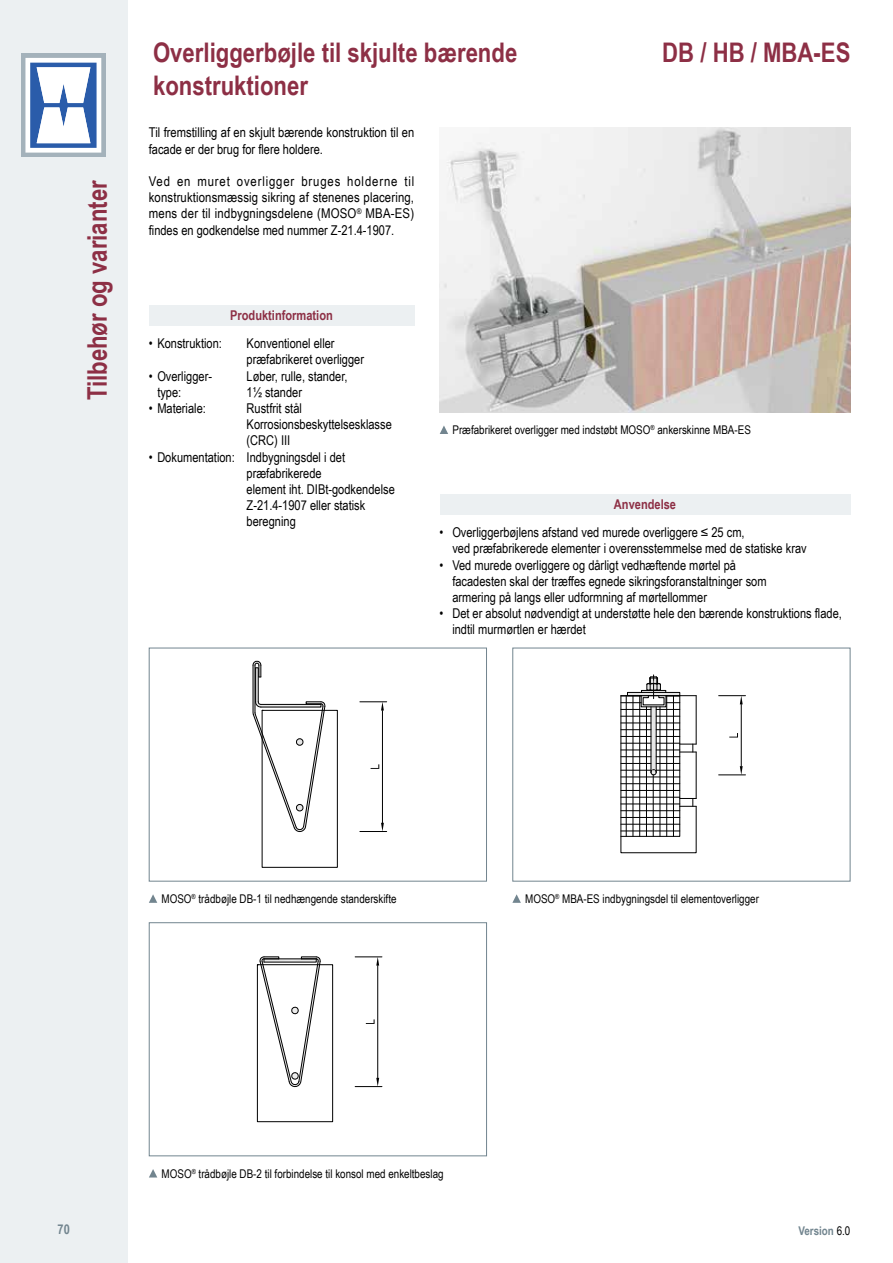
<style>
.page{position:relative;width:893px;height:1263px;background:#fff}
.page>*{position:absolute;margin:0;border:0;box-sizing:border-box;transform-origin:0 0}
.t1{font:700 27px/32.4px "Arial Narrow";color:#8d2f45}
.t2{font:13.5px/16.2px "Arial Narrow";color:#000}
.t3{font:700 13.5px "Arial Narrow";color:#8d2f45}
.t4{font:700 13.5px "Arial Narrow";color:#72858f}
.t5{font:12px "Arial Narrow";color:#000}
.t6{font:700 12px "Arial Narrow";color:#72858f}
.s1{font-weight:400;color:#000}
</style>
<div class="page">
<div style="left:0;top:0;width:128px;height:1263px;background:#ecf0f2"></div>
<div style="left:21px;top:53px;width:84px;height:103px;background:#a4b2bb"></div>
<svg style="left:25px;top:58px;width:76px;height:95px"></svg>
<img style="left:440px;top:128px;width:410px;height:284px">
<div style="left:149px;top:648px;width:338px;height:233px;border:1px solid #72858f"></div>
<svg style="left:440px;top:425px;width:8px;height:9px"></svg>
<svg style="left:149px;top:894px;width:8px;height:9px"></svg>
<div style="left:149px;top:305px;width:265px;height:21px;background:#ecf0f2"></div>
<div style="left:440px;top:494px;width:410px;height:21px;background:#ecf0f2"></div>
<svg style="left:512px;top:894px;width:9px;height:9px"></svg>
<svg style="left:149px;top:1169px;width:8px;height:8px"></svg>
<div style="left:149px;top:922px;width:338px;height:234px;border:1px solid #72858f"></div>
<div style="left:262px;top:710px;width:76px;height:158px;border:1px solid #000"></div>
<svg style="left:252px;top:660px;width:74px;height:173px"></svg>
<hr style="left:382px;top:710px;width:1px;height:113px;background:#000">
<svg style="left:360px;top:701px;width:27px;height:9px"></svg>
<svg style="left:360px;top:823px;width:27px;height:9px"></svg>
<svg style="left:371px;top:764px;width:8px;height:5px"></svg>
<svg style="left:620px;top:675px;width:77px;height:178px"></svg>
<hr style="left:741px;top:704px;width:1px;height:62px;background:#000">
<svg style="left:719px;top:695px;width:26px;height:9px"></svg>
<svg style="left:719px;top:766px;width:26px;height:10px"></svg>
<svg style="left:729px;top:733px;width:9px;height:4px"></svg>
<div style="left:257px;top:964px;width:76px;height:158px;border:1px solid #000"></div>
<svg style="left:257px;top:956px;width:64px;height:132px"></svg>
<hr style="left:377px;top:965px;width:1px;height:113px;background:#000">
<svg style="left:355px;top:956px;width:27px;height:9px"></svg>
<svg style="left:355px;top:1078px;width:27px;height:9px"></svg>
<svg style="left:366px;top:1019px;width:9px;height:5px"></svg>
<h1 class="t1" style="left:80px;top:400px;width:222px;rotate:-90deg">Tilbehør og varianter</h1>
<h1 class="t1" style="left:153px;top:35px;width:366px">Overliggerbøjle til skjulte bærende konstruktioner</h1>
<p class="t2" style="left:149px;top:124px;width:267px">Til fremstilling af en skjult bærende konstruktion til en facade er der brug for flere holdere.</p>
<p class="t2" style="left:149px;top:173px;width:267px;text-align:justify">Ved en muret overligger bruges holderne til konstruktionsmæssig sikring af stenenes placering, mens der til indbygningsdelene (MOSO<sup>®</sup> MBA-ES) findes en godkendelse med nummer Z-21.4-1907.</p>
<p class="t3" style="left:230px;top:305px;width:104px">Produktinformation</p>
<h1 class="t1" style="left:662px;top:35px;width:190px">DB / HB / MBA-ES</h1>
<p class="t2" style="left:149px;top:335px;width:75px">• Konstruktion:</p>
<p class="t2" style="left:247px;top:335px;width:119px">Konventionel eller præfabrikeret overligger</p>
<p class="t2" style="left:149px;top:367px;width:65px">• Overligger-</p>
<p class="t2" style="left:247px;top:367px;width:102px">Løber, rulle, stander,</p>
<p class="t2" style="left:157px;top:383px;width:26px">type:</p>
<p class="t2" style="left:247px;top:383px;width:57px">1½ stander</p>
<p class="t2" style="left:149px;top:400px;width:59px">• Materiale:</p>
<p class="t2" style="left:247px;top:400px;width:147px">Rustfrit stål<br>Korrosionsbeskyttelsesklasse (CRC) III</p>
<p class="t2" style="left:247px;top:448px;width:150px;text-indent:-98px">• Dokumentation: Indbygningsdel i det præfabrikerede<br>element iht. DIBt-godkendelse<br>Z-21.4-1907 eller statisk beregning</p>
<p class="t5" style="left:452px;top:421px;width:300px">Præfabrikeret overligger med indstøbt MOSO<sup>®</sup> ankerskinne MBA-ES</p>
<p class="t3" style="left:614px;top:494px;width:64px">Anvendelse</p>
<p class="t2" style="left:452px;top:524px;width:356px;text-indent:-13px">• Overliggerbøjlens afstand ved murede overliggere ≤ 25 cm,<br>ved præfabrikerede elementer i overensstemmelse med de statiske krav</p>
<p class="t2" style="left:452px;top:556px;width:316px;text-indent:-13px">• Ved murede overliggere og dårligt vedhæftende mørtel på facadesten skal der træffes egnede sikringsforanstaltninger som armering på langs eller udformning af mørtellommer</p>
<p class="t2" style="left:452px;top:605px;width:391px;text-indent:-13px">• Det er absolut nødvendigt at understøtte hele den bærende konstruktions flade, indtil murmørtlen er hærdet</p>
<p class="t5" style="left:162px;top:890px;width:237px">MOSO<sup>®</sup> trådbøjle DB-1 til nedhængende standerskifte</p>
<p class="t5" style="left:525px;top:890px;width:235px">MOSO<sup>®</sup> MBA-ES indbygningsdel til elementoverligger</p>
<p class="t5" style="left:162px;top:1164px;width:284px">MOSO<sup>®</sup> trådbøjle DB-2 til forbindelse til konsol med enkeltbeslag</p>
<p class="t4" style="left:58px;top:1219px;width:14px">70</p>
<p class="t6" style="left:798px;top:1222px;width:53px">Version <span class="s1">6.0</span></p>
</div>
